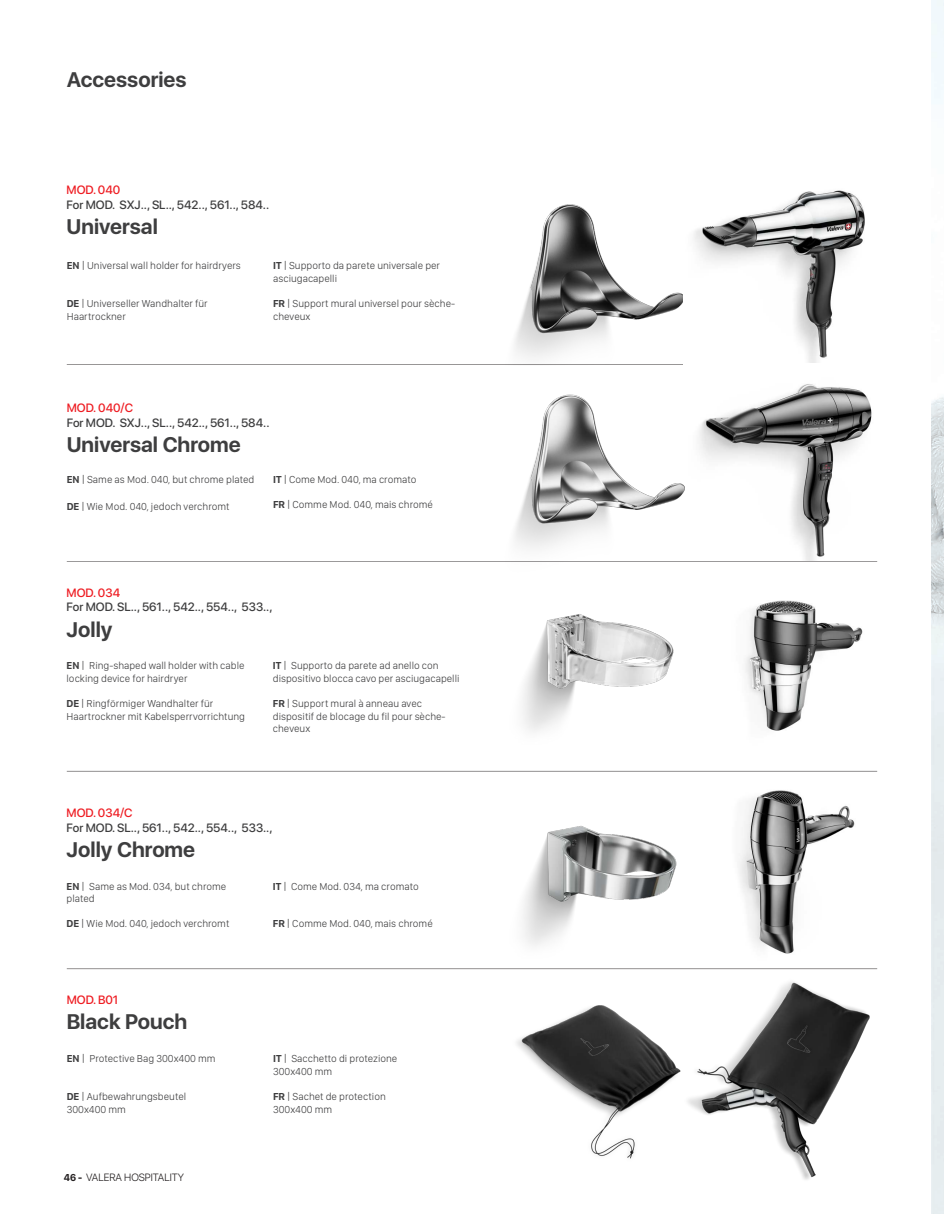
<style>
.page{position:relative;width:944px;height:1214px;background:#fff}
.page>*{position:absolute;margin:0;border:0;box-sizing:border-box;transform-origin:0 0}
.t1{font:700 21px "SFUI Display";color:#3e3e3f}
.t2{font:500 12px "SF Pro Display";color:#3e3e3f}
.t3{font:500 12px "SF Pro Display";color:#ee1d23}
.t4{font:300 10.5px/12.6px "SF Compact Display";color:#3e3e3f}
.t5{font:300 10.5px "SF Pro Display";color:#231f20}
.s1{font-weight:700}
.s2{font-weight:400}
.s3{font-family:"SF Compact Display";font-weight:700}
</style>
<div class="page">
<img style="left:931px;top:0;width:13px;height:1214px">
<hr style="left:67px;top:364px;width:810px;height:1px;background:#231f20">
<hr style="left:67px;top:561px;width:810px;height:1px;background:#231f20">
<hr style="left:67px;top:771px;width:810px;height:1px;background:#231f20">
<hr style="left:67px;top:968px;width:810px;height:1px;background:#231f20">
<img style="left:522px;top:614px;width:152px;height:118px">
<img style="left:523px;top:826px;width:154px;height:120px">
<img style="left:494px;top:204px;width:196px;height:161px">
<img style="left:706px;top:384px;width:166px;height:176px">
<img style="left:683px;top:190px;width:182px;height:173px">
<img style="left:739px;top:790px;width:116px;height:164px">
<img style="left:516px;top:1005px;width:161px;height:154px">
<img style="left:677px;top:982px;width:193px;height:198px">
<img style="left:493px;top:394px;width:213px;height:168px">
<img style="left:745px;top:600px;width:118px;height:131px">
<p class="t1" style="left:67px;top:67px;width:121px">Accessories</p>
<p class="t3" style="left:67px;top:181px;width:55px">MOD. 040</p>
<p class="t2" style="left:67px;top:196px;width:204px">For MOD. SXJ.., SL.., 542.., 561.., 584..</p>
<p class="t1" style="left:67px;top:214px;width:93px">Universal</p>
<p class="t4" style="left:67px;top:260px;width:176px"><span class="s1">EN</span> <span class="s2">|</span> Universal wall holder for hairdryers</p>
<p class="t4" style="left:67px;top:298px;width:142px"><span class="s1">DE</span> <span class="s2">|</span> Universeller Wandhalter für<br>Haartrockner</p>
<p class="t4" style="left:273px;top:260px;width:168px"><span class="s1">IT</span> <span class="s2">|</span> Supporto da parete universale per asciugacapelli</p>
<p class="t4" style="left:273px;top:298px;width:183px"><span class="s1">FR</span> <span class="s2">|</span> Support mural universel pour sèche&shy;cheveux</p>
<p class="t3" style="left:67px;top:399px;width:68px">MOD. 040/C</p>
<p class="t2" style="left:67px;top:414px;width:204px">For MOD. SXJ.., SL.., 542.., 561.., 584..</p>
<p class="t1" style="left:67px;top:432px;width:175px">Universal Chrome</p>
<p class="t4" style="left:67px;top:474px;width:189px"><span class="s1">EN</span> <span class="s2">|</span> Same as Mod. 040, but chrome plated</p>
<p class="t4" style="left:67px;top:501px;width:164px"><span class="s1">DE</span> <span class="s2">|</span> Wie Mod. 040, jedoch verchromt</p>
<p class="t4" style="left:273px;top:474px;width:145px"><span class="s1">IT</span> <span class="s2">|</span> Come Mod. 040, ma cromato</p>
<p class="t4" style="left:273px;top:499px;width:161px"><span class="s1">FR</span> <span class="s2">|</span> Comme Mod. 040, mais chromé</p>
<p class="t3" style="left:67px;top:584px;width:55px">MOD. 034</p>
<p class="t2" style="left:67px;top:598px;width:207px">For MOD. SL.., 561.., 542.., 554.., 533..,</p>
<p class="t1" style="left:67px;top:617px;width:48px">Jolly</p>
<p class="t4" style="left:67px;top:660px;width:179px"><span class="s1">EN</span> <span class="s2">|</span> Ring-shaped wall holder with cable locking device for hairdryer</p>
<p class="t4" style="left:67px;top:698px;width:180px"><span class="s1">DE</span> <span class="s2">|</span> Ringförmiger Wandhalter für<br>Haartrockner mit Kabelsperrvorrichtung</p>
<p class="t4" style="left:273px;top:660px;width:188px"><span class="s1">IT</span> <span class="s2">|</span> Supporto da parete ad anello con dispositivo blocca cavo per asciugacapelli</p>
<p class="t4" style="left:273px;top:698px;width:174px"><span class="s1">FR</span> <span class="s2">|</span> Support mural à anneau avec dispositif de blocage du fil pour sèche&shy;cheveux</p>
<p class="t3" style="left:67px;top:804px;width:68px">MOD. 034/C</p>
<p class="t2" style="left:67px;top:818px;width:207px">For MOD. SL.., 561.., 542.., 554.., 533..,</p>
<p class="t1" style="left:67px;top:837px;width:130px">Jolly Chrome</p>
<p class="t4" style="left:67px;top:880px;width:161px"><span class="s1">EN</span> <span class="s2">|</span> Same as Mod. 034, but chrome plated</p>
<p class="t4" style="left:67px;top:918px;width:164px"><span class="s1">DE</span> <span class="s2">|</span> Wie Mod. 040, jedoch verchromt</p>
<p class="t3" style="left:67px;top:991px;width:53px">MOD. B01</p>
<p class="t1" style="left:67px;top:1010px;width:122px">Black Pouch</p>
<p class="t4" style="left:67px;top:1053px;width:150px"><span class="s1">EN</span> <span class="s2">|</span> Protective Bag 300x400 mm</p>
<p class="t4" style="left:67px;top:1091px;width:121px"><span class="s1">DE</span> <span class="s2">|</span> Aufbewahrungsbeutel</p>
<p class="t4" style="left:67px;top:1103px;width:61px">300x400 mm</p>
<p class="t5" style="left:64px;top:1169px;width:122px"><span class="s3">46 -</span> VALERA HOSPITALITY</p>
<p class="t4" style="left:273px;top:880px;width:147px"><span class="s1">IT</span> <span class="s2">|</span> Come Mod. 034, ma cromato</p>
<p class="t4" style="left:273px;top:918px;width:161px"><span class="s1">FR</span> <span class="s2">|</span> Comme Mod. 040, mais chromé</p>
<p class="t4" style="left:273px;top:1053px;width:126px"><span class="s1">IT</span> <span class="s2">|</span> Sacchetto di protezione</p>
<p class="t4" style="left:273px;top:1065px;width:61px">300x400 mm</p>
<p class="t4" style="left:273px;top:1091px;width:114px"><span class="s1">FR</span> <span class="s2">|</span> Sachet de protection</p>
<p class="t4" style="left:273px;top:1103px;width:61px">300x400 mm</p>
</div>
